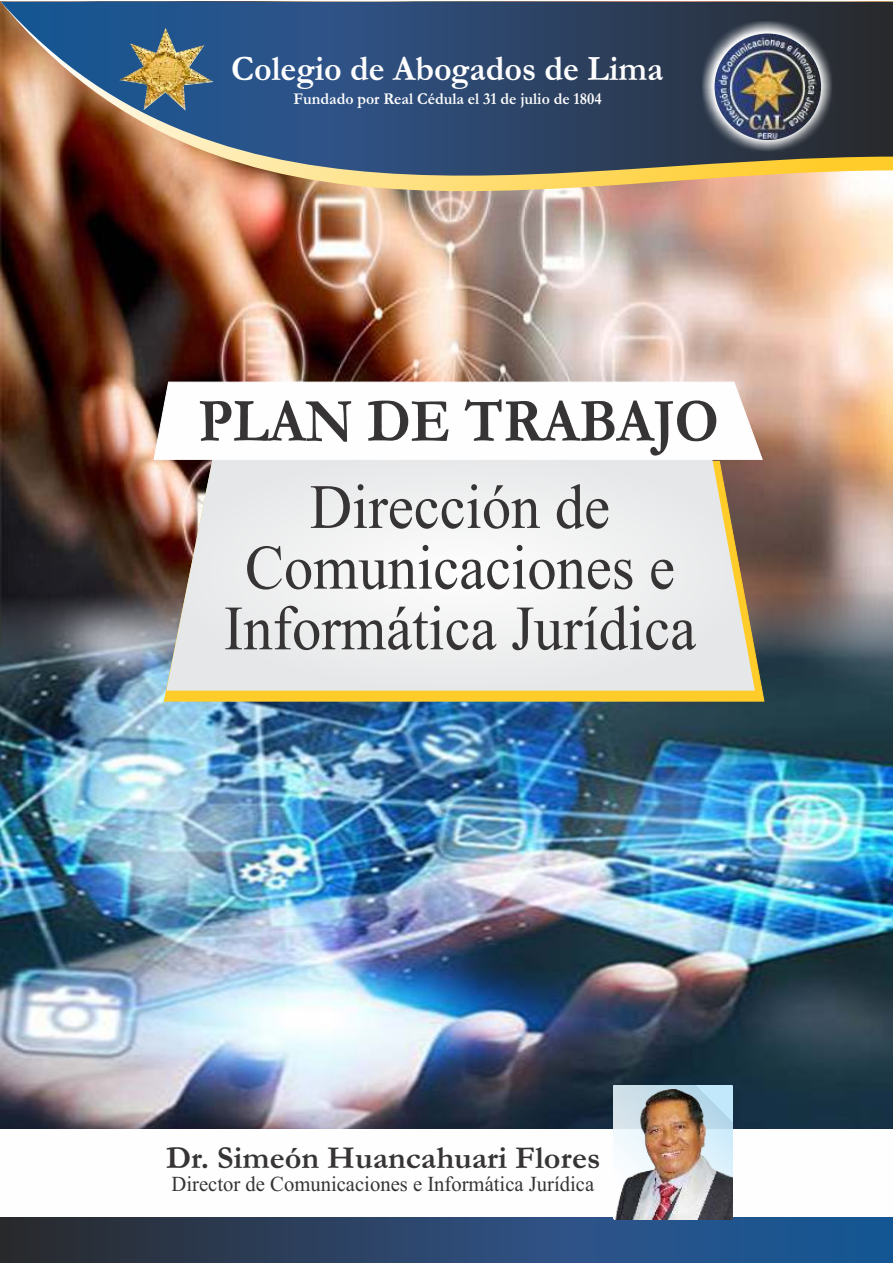
<style>
.page{position:relative;width:893px;height:1263px;background:#fff}
.page>*{position:absolute;margin:0;border:0;box-sizing:border-box;transform-origin:0 0}
.t1{font:62.85px/60.8px "Times New Roman";color:#373435;text-align:center;scale:.93 1}
.t2{font:700 62.4px "Garamond";color:#373435;scale:.9 1}
.t3{font:700 36px "Garamond";color:#fefefe;scale:.94 1}
.t4{font:700 32.1px "Garamond";color:#373435}
.t5{font:21.3px "Mongolian Baiti";color:#373435}
.t6{font:700 16.65px "Garamond";color:#fefefe;scale:.94 1}
</style>
<div class="page">
<img style="left:1px;top:278px;width:892px;height:290px">
<img style="left:1px;top:256px;width:892px;height:22px">
<img style="left:1px;top:2px;width:892px;height:254px">
<img style="left:703px;top:22px;width:130px;height:130px">
<img style="left:714px;top:34px;width:107px;height:106px;border-radius:50%">
<img style="left:119px;top:28px;width:95px;height:83px">
<img style="left:0;top:568px;width:893px;height:561px">
<svg style="left:164px;top:461px;width:600px;height:240px;background:#d5ab35"></svg>
<svg style="left:166px;top:460px;width:589px;height:231px"></svg>
<svg style="left:154px;top:382px;width:608px;height:78px"></svg>
<svg style="left:0;top:1216px;width:893px;height:47px;background:#2b496e"></svg>
<svg style="left:614px;top:1085px;width:118px;height:4px"></svg>
<img style="left:614px;top:1089px;width:118px;height:130px">
<p class="t3" style="left:231px;top:56px;width:461px">Colegio de Abogados de Lima</p>
<p class="t6" style="left:294px;top:93px;width:329px">Fundado por Real Cédula el 31 de julio de 1804</p>
<p class="t2" style="left:199px;top:400px;width:580px">PLAN DE TRABAJO</p>
<p class="t1" style="left:224px;top:482px;width:509px">Dirección de<br>Comunicaciones e<br>Informática Jurídica</p>
<p class="t4" style="left:166px;top:1146px;width:436px">Dr. Simeón Huancahuari Flores</p>
<p class="t5" style="left:172px;top:1173px;width:424px">Director de Comunicaciones e Informática Jurídica</p>
</div>
